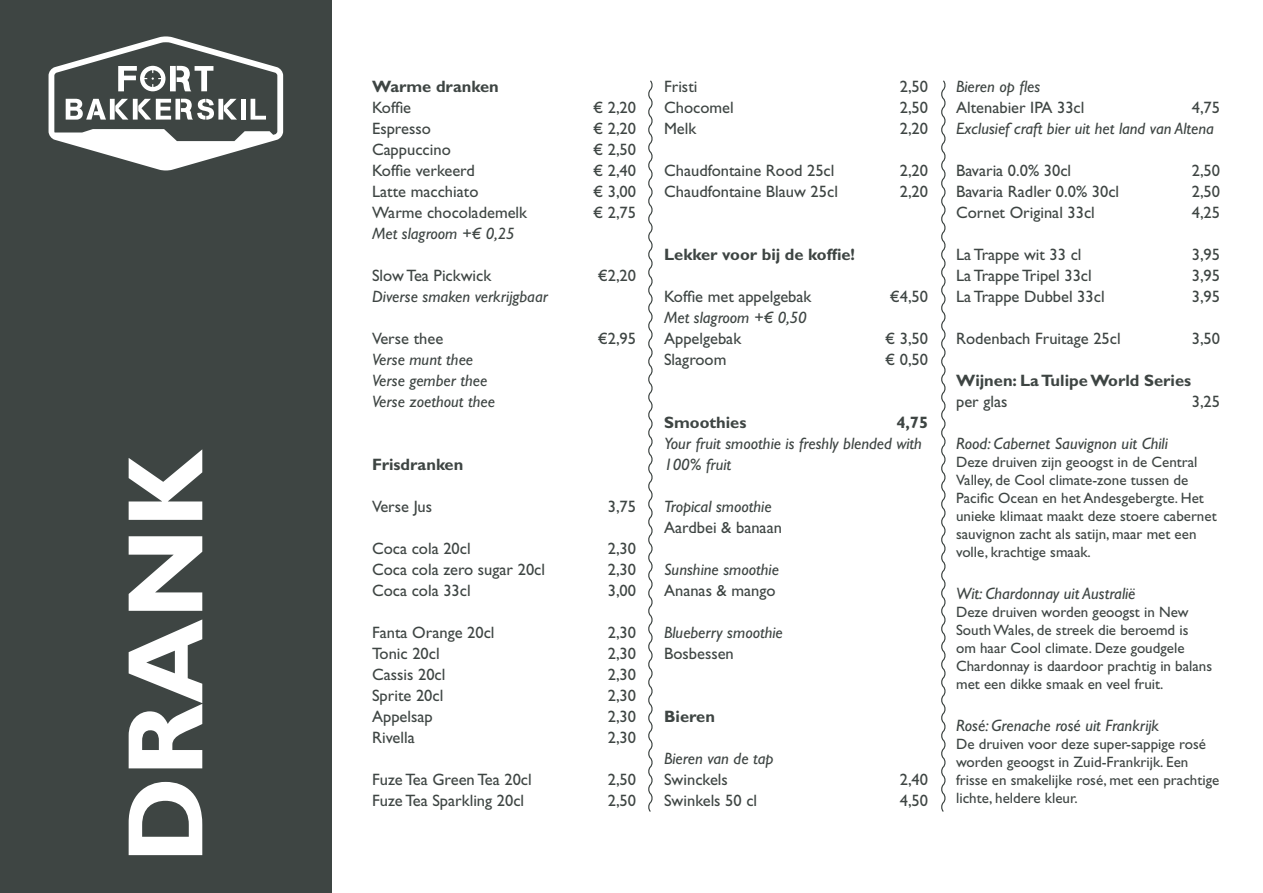
<style>
.page{position:relative;width:1263px;height:893px;background:#fff}
.page>*{position:absolute;margin:0;border:0;box-sizing:border-box;transform-origin:0 0}
.t1{font:700 108px "Gill Sans Std";color:#fff}
.t2{font:16.5px "Gill Sans Std";color:#3e4543}
.t3{font:italic 16.5px/21px "Gill Sans Std";color:#3e4543}
.t4{font:700 16.5px "Gill Sans Std";color:#3e4543}
.t5{font:15px/18px "Gill Sans Std";color:#3e4543}
</style>
<div class="page">
<div style="left:0;top:0;width:332px;height:893px;background:#3e4543"></div>
<svg style="left:49px;top:36px;width:234px;height:134px"></svg>
<svg style="left:648px;top:80px;width:5px;height:732px"></svg>
<svg style="left:941px;top:80px;width:5px;height:732px"></svg>
<h1 class="t1" style="left:102px;top:863px;width:415px;rotate:-90deg">DRANK</h1>
<p class="t4" style="left:372px;top:77px;width:128px">Warme dranken</p>
<p class="t2" style="left:372px;top:98px;width:41px">Koffie</p>
<p class="t2" style="left:593px;top:98px;width:45px">€ 2,20</p>
<p class="t2" style="left:372px;top:119px;width:60px">Espresso</p>
<p class="t2" style="left:593px;top:119px;width:45px">€ 2,20</p>
<p class="t2" style="left:372px;top:140px;width:80px">Cappuccino</p>
<p class="t2" style="left:593px;top:140px;width:45px">€ 2,50</p>
<p class="t2" style="left:372px;top:161px;width:104px">Koffie verkeerd</p>
<p class="t2" style="left:593px;top:161px;width:45px">€ 2,40</p>
<p class="t2" style="left:372px;top:182px;width:108px">Latte macchiato</p>
<p class="t2" style="left:593px;top:182px;width:45px">€ 3,00</p>
<p class="t2" style="left:372px;top:203px;width:157px">Warme chocolademelk</p>
<p class="t2" style="left:593px;top:203px;width:45px">€ 2,75</p>
<p class="t3" style="left:372px;top:223px;width:144px">Met slagroom +€ 0,25</p>
<p class="t2" style="left:372px;top:266px;width:121px">Slow Tea Pickwick</p>
<p class="t2" style="left:598px;top:266px;width:40px">€2,20</p>
<p class="t3" style="left:372px;top:286px;width:177px">Diverse smaken verkrijgbaar</p>
<p class="t2" style="left:372px;top:329px;width:73px">Verse thee</p>
<p class="t2" style="left:598px;top:329px;width:40px">€2,95</p>
<p class="t3" style="left:372px;top:349px;width:124px">Verse munt thee<br>Verse gember thee<br>Verse zoethout thee</p>
<p class="t4" style="left:372px;top:455px;width:93px">Frisdranken</p>
<p class="t2" style="left:372px;top:497px;width:61px">Verse Jus</p>
<p class="t2" style="left:608px;top:497px;width:30px">3,75</p>
<p class="t2" style="left:372px;top:539px;width:100px">Coca cola 20cl</p>
<p class="t2" style="left:608px;top:539px;width:30px">2,30</p>
<p class="t2" style="left:372px;top:560px;width:174px">Coca cola zero sugar 20cl</p>
<p class="t2" style="left:608px;top:560px;width:30px">2,30</p>
<p class="t2" style="left:372px;top:581px;width:100px">Coca cola 33cl</p>
<p class="t2" style="left:608px;top:581px;width:30px">3,00</p>
<p class="t2" style="left:372px;top:623px;width:124px">Fanta Orange 20cl</p>
<p class="t2" style="left:608px;top:623px;width:30px">2,30</p>
<p class="t2" style="left:372px;top:644px;width:69px">Tonic 20cl</p>
<p class="t2" style="left:608px;top:644px;width:30px">2,30</p>
<p class="t2" style="left:372px;top:665px;width:75px">Cassis 20cl</p>
<p class="t2" style="left:608px;top:665px;width:30px">2,30</p>
<p class="t2" style="left:372px;top:686px;width:73px">Sprite 20cl</p>
<p class="t2" style="left:608px;top:686px;width:30px">2,30</p>
<p class="t2" style="left:372px;top:707px;width:62px">Appelsap</p>
<p class="t2" style="left:608px;top:707px;width:30px">2,30</p>
<p class="t2" style="left:372px;top:728px;width:44px">Rivella</p>
<p class="t2" style="left:608px;top:728px;width:30px">2,30</p>
<p class="t2" style="left:372px;top:770px;width:161px">Fuze Tea Green Tea 20cl</p>
<p class="t2" style="left:608px;top:770px;width:30px">2,50</p>
<p class="t2" style="left:372px;top:791px;width:154px">Fuze Tea Sparkling 20cl</p>
<p class="t2" style="left:608px;top:791px;width:30px">2,50</p>
<p class="t2" style="left:664px;top:77px;width:35px">Fristi</p>
<p class="t2" style="left:900px;top:77px;width:30px">2,50</p>
<p class="t2" style="left:664px;top:98px;width:71px">Chocomel</p>
<p class="t2" style="left:900px;top:98px;width:30px">2,50</p>
<p class="t2" style="left:664px;top:119px;width:34px">Melk</p>
<p class="t2" style="left:900px;top:119px;width:30px">2,20</p>
<p class="t2" style="left:664px;top:161px;width:172px">Chaudfontaine Rood 25cl</p>
<p class="t2" style="left:900px;top:161px;width:30px">2,20</p>
<p class="t2" style="left:664px;top:182px;width:175px">Chaudfontaine Blauw 25cl</p>
<p class="t2" style="left:900px;top:182px;width:30px">2,20</p>
<p class="t4" style="left:664px;top:245px;width:192px">Lekker voor bij de koffie!</p>
<p class="t2" style="left:664px;top:287px;width:149px">Koffie met appelgebak</p>
<p class="t2" style="left:890px;top:287px;width:40px">€4,50</p>
<p class="t3" style="left:664px;top:307px;width:144px">Met slagroom +€ 0,50</p>
<p class="t2" style="left:664px;top:329px;width:79px">Appelgebak</p>
<p class="t2" style="left:885px;top:329px;width:45px">€ 3,50</p>
<p class="t2" style="left:664px;top:350px;width:64px">Slagroom</p>
<p class="t2" style="left:885px;top:350px;width:45px">€ 0,50</p>
<p class="t4" style="left:664px;top:413px;width:84px">Smoothies</p>
<p class="t4" style="left:896px;top:413px;width:33px">4,75</p>
<p class="t3" style="left:664px;top:433px;width:259px">Your fruit smoothie is freshly blended with<br>100% fruit</p>
<p class="t3" style="left:664px;top:496px;width:109px">Tropical smoothie</p>
<p class="t2" style="left:664px;top:518px;width:119px">Aardbei &amp; banaan</p>
<p class="t3" style="left:664px;top:559px;width:116px">Sunshine smoothie</p>
<p class="t2" style="left:664px;top:581px;width:113px">Ananas &amp; mango</p>
<p class="t3" style="left:664px;top:622px;width:120px">Blueberry smoothie</p>
<p class="t2" style="left:664px;top:644px;width:71px">Bosbessen</p>
<p class="t4" style="left:664px;top:707px;width:52px">Bieren</p>
<p class="t3" style="left:664px;top:748px;width:111px">Bieren van de tap</p>
<p class="t2" style="left:664px;top:770px;width:65px">Swinckels</p>
<p class="t2" style="left:900px;top:770px;width:30px">2,40</p>
<p class="t2" style="left:664px;top:791px;width:95px">Swinkels 50 cl</p>
<p class="t2" style="left:900px;top:791px;width:30px">4,50</p>
<p class="t3" style="left:956px;top:76px;width:86px">Bieren op fles</p>
<p class="t2" style="left:956px;top:98px;width:130px">Altenabier IPA 33cl</p>
<p class="t2" style="left:1192px;top:98px;width:30px">4,75</p>
<p class="t3" style="left:956px;top:118px;width:259px">Exclusief craft bier uit het land van Altena</p>
<p class="t2" style="left:956px;top:161px;width:117px">Bavaria 0.0% 30cl</p>
<p class="t2" style="left:1192px;top:161px;width:30px">2,50</p>
<p class="t2" style="left:956px;top:182px;width:165px">Bavaria Radler 0.0% 30cl</p>
<p class="t2" style="left:1192px;top:182px;width:30px">2,50</p>
<p class="t2" style="left:956px;top:203px;width:140px">Cornet Original 33cl</p>
<p class="t2" style="left:1192px;top:203px;width:30px">4,25</p>
<p class="t2" style="left:956px;top:245px;width:127px">La Trappe wit 33 cl</p>
<p class="t2" style="left:1192px;top:245px;width:30px">3,95</p>
<p class="t2" style="left:956px;top:266px;width:137px">La Trappe Tripel 33cl</p>
<p class="t2" style="left:1192px;top:266px;width:30px">3,95</p>
<p class="t2" style="left:956px;top:287px;width:150px">La Trappe Dubbel 33cl</p>
<p class="t2" style="left:1192px;top:287px;width:30px">3,95</p>
<p class="t2" style="left:956px;top:329px;width:166px">Rodenbach Fruitage 25cl</p>
<p class="t2" style="left:1192px;top:329px;width:30px">3,50</p>
<p class="t4" style="left:956px;top:371px;width:237px">Wijnen: La Tulipe World Series</p>
<p class="t2" style="left:956px;top:392px;width:53px">per glas</p>
<p class="t2" style="left:1192px;top:392px;width:30px">3,25</p>
<p class="t3" style="left:956px;top:433px;width:213px">Rood: Cabernet Sauvignon uit Chili</p>
<p class="t5" style="left:956px;top:453px;width:262px">Deze druiven zijn geoogst in de Central Valley, de Cool climate-zone tussen de Pacific Ocean en het Andesgebergte. Het unieke klimaat maakt deze stoere cabernet sauvignon zacht als satijn, maar met een volle, krachtige smaak.</p>
<p class="t3" style="left:956px;top:583px;width:181px">Wit: Chardonnay uit Australië</p>
<p class="t5" style="left:956px;top:603px;width:258px">Deze druiven worden geoogst in New South Wales, de streek die beroemd is<br>om haar Cool climate. Deze goudgele Chardonnay is daardoor prachtig in balans met een dikke smaak en veel fruit.</p>
<p class="t3" style="left:956px;top:715px;width:205px">Rosé: Grenache rosé uit Frankrijk</p>
<p class="t5" style="left:956px;top:735px;width:265px">De druiven voor deze super-sappige rosé worden geoogst in Zuid-Frankrijk. Een frisse en smakelijke rosé, met een prachtige lichte, heldere kleur.</p>
</div>
